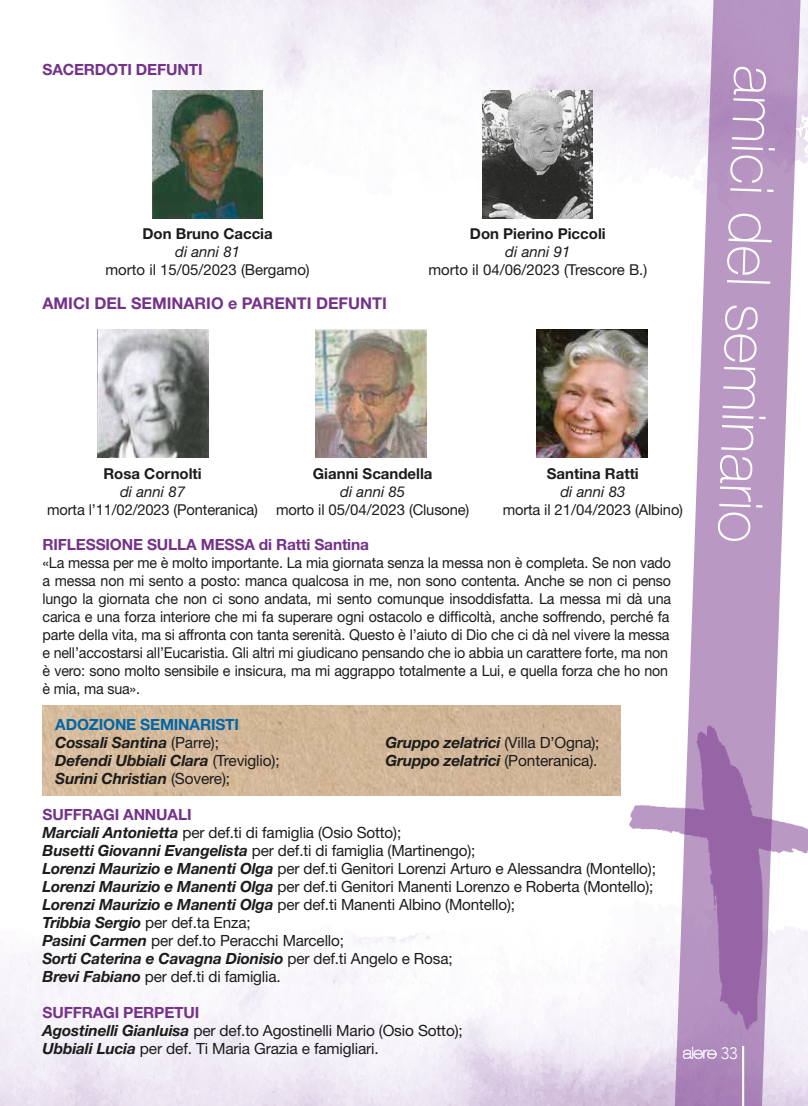
<style>
.page{position:relative;width:808px;height:1106px;background:#fff}
.page>*{position:absolute;margin:0;border:0;box-sizing:border-box;transform-origin:0 0}
.t1{font:100 60.45px "Helvetica Neue";color:#fff}
.t2{font:300 16.5px "Avenir";color:#fff}
.t3{font:700 16.2px "Helvetica Neue LT Std";color:#743289}
.t4{font:15.45px/18px "Helvetica Neue LT Std";letter-spacing:-.01em;color:#1c1c1b}
.t5{font:italic 700 15.45px/18px "Helvetica Neue LT Std";letter-spacing:-.01em;color:#1c1c1b}
.t6{font:700 15.45px "Helvetica Neue LT Std";letter-spacing:-.01em;color:#743289}
.t7{font:15px/18px "Helvetica Neue LT Std";letter-spacing:-.01em;color:#1c1c1b;scale:.95 1}
.t8{font:15px "Helvetica Neue LT Std";letter-spacing:-.01em;color:#1c1c1b}
.t9{font:700 15px "Helvetica Neue LT Std";color:#1c1c1b}
.t10{font:italic 15px "Helvetica Neue LT Std";color:#1c1c1b}
.s1{font-style:normal;color:#0067a9}
.s2{font-weight:400;font-style:normal}
.s3{font-weight:700;color:#743289}
.s4{font-weight:700;font-style:italic}
</style>
<div class="page">
<img style="left:0;top:0;width:808px;height:1106px">
<svg style="left:674px;top:0;width:127px;height:1106px;fill:#b998c4"></svg>
<svg style="left:0;top:64px;width:1px;height:293px"></svg>
<img style="left:43px;top:705px;width:578px;height:90px">
<img style="left:152px;top:91px;width:111px;height:127px">
<img style="left:482px;top:91px;width:111px;height:127px">
<img style="left:98px;top:330px;width:110px;height:127px">
<img style="left:316px;top:330px;width:110px;height:127px">
<img style="left:537px;top:330px;width:110px;height:127px">
<hr style="left:742px;top:1045px;width:2px;height:61px;background:#fff">
<svg style="left:683px;top:1046px;width:33px;height:12px"></svg>
<p class="t6" style="left:43px;top:60px;width:162px">SACERDOTI DEFUNTI</p>
<p class="t9" style="left:142px;top:225px;width:132px">Don Bruno Caccia</p>
<p class="t10" style="left:175px;top:243px;width:67px">di anni 81</p>
<p class="t8" style="left:105px;top:261px;width:206px">morto il 15/05/2023 (Bergamo)</p>
<p class="t3" style="left:43px;top:293px;width:346px">AMICI DEL SEMINARIO e PARENTI DEFUNTI</p>
<p class="t9" style="left:470px;top:225px;width:137px">Don Pierino Piccoli</p>
<p class="t10" style="left:505px;top:243px;width:67px">di anni 91</p>
<p class="t8" style="left:428px;top:261px;width:220px">morto il 04/06/2023 (Trescore B.)</p>
<p class="t9" style="left:103px;top:465px;width:100px">Rosa Cornolti</p>
<p class="t10" style="left:120px;top:483px;width:67px">di anni 87</p>
<p class="t8" style="left:47px;top:501px;width:212px">morta l’11/02/2023 (Ponteranica)</p>
<p class="t9" style="left:313px;top:465px;width:121px">Gianni Scandella</p>
<p class="t10" style="left:340px;top:483px;width:67px">di anni 85</p>
<p class="t8" style="left:276px;top:501px;width:195px">morto il 05/04/2023 (Clusone)</p>
<p class="t9" style="left:547px;top:465px;width:93px">Santina Ratti</p>
<p class="t10" style="left:560px;top:483px;width:67px">di anni 83</p>
<p class="t8" style="left:503px;top:501px;width:182px">morta il 21/04/2023 (Albino)</p>
<p class="t6" style="left:43px;top:535px;width:328px">RIFLESSIONE SULLA MESSA di Ratti Santina</p>
<p class="t7" style="left:43px;top:553px;width:663px">«La messa per me è molto importante. La mia giornata senza la messa non è completa. Se non vado a messa non mi sento a posto: manca qualcosa in me, non sono contenta. Anche se non ci penso lungo la giornata che non ci sono andata, mi sento comunque insoddisfatta. La messa mi dà una carica e una forza interiore che mi fa superare ogni ostacolo e difficoltà, anche soffrendo, perché fa parte della vita, ma si affronta con tanta serenità. Questo è l’aiuto di Dio che ci dà nel vivere la messa e nell’accostarsi all’Eucaristia. Gli altri mi giudicano pensando che io abbia un carattere forte, ma non è vero: sono molto sensibile e insicura, ma mi aggrappo totalmente a Lui, e quella forza che ho non è mia, ma sua».</p>
<p class="t5" style="left:55px;top:715px;width:226px"><span class="s1">ADOZIONE SEMINARISTI<br></span>Cossali Santina <span class="s2">(Parre);<br></span>Defendi Ubbiali Clara <span class="s2">(Treviglio);<br></span>Surini Christian <span class="s2">(Sovere);</span></p>
<p class="t5" style="left:385px;top:733px;width:216px">Gruppo zelatrici <span class="s2">(Villa D’Ogna);<br></span>Gruppo zelatrici <span class="s2">(Ponteranica).</span></p>
<p class="t4" style="left:43px;top:805px;width:615px"><span class="s3">SUFFRAGI ANNUALI<br></span><span class="s4">Marciali Antonietta</span> per def.ti di famiglia (Osio Sotto);<br><span class="s4">Busetti Giovanni Evangelista</span> per def.ti di famiglia (Martinengo);<br><span class="s4">Lorenzi Maurizio e Manenti Olga</span> per def.ti Genitori Lorenzi Arturo e Alessandra (Montello); <span class="s4">Lorenzi Maurizio e Manenti Olga</span> per def.ti Genitori Manenti Lorenzo e Roberta (Montello); <span class="s4">Lorenzi Maurizio e Manenti Olga</span> per def.ti Manenti Albino (Montello);<br><span class="s4">Tribbia Sergio</span> per def.ta Enza;<br><span class="s4">Pasini Carmen</span> per def.to Peracchi Marcello;<br><span class="s4">Sorti Caterina e Cavagna Dionisio</span> per def.ti Angelo e Rosa;<br><span class="s4">Brevi Fabiano</span> per def.ti di famiglia.</p>
<p class="t4" style="left:43px;top:1003px;width:422px"><span class="s3">SUFFRAGI PERPETUI<br></span><span class="s4">Agostinelli Gianluisa</span> per def.to Agostinelli Mario (Osio Sotto);<br><span class="s4">Ubbiali Lucia</span> per def. Ti Maria Grazia e famigliari.</p>
<h1 class="t1" style="left:802px;top:67px;width:479px;rotate:92deg">amici del seminario</h1>
<p class="t2" style="left:721px;top:1043px;width:19px">33</p>
</div>
